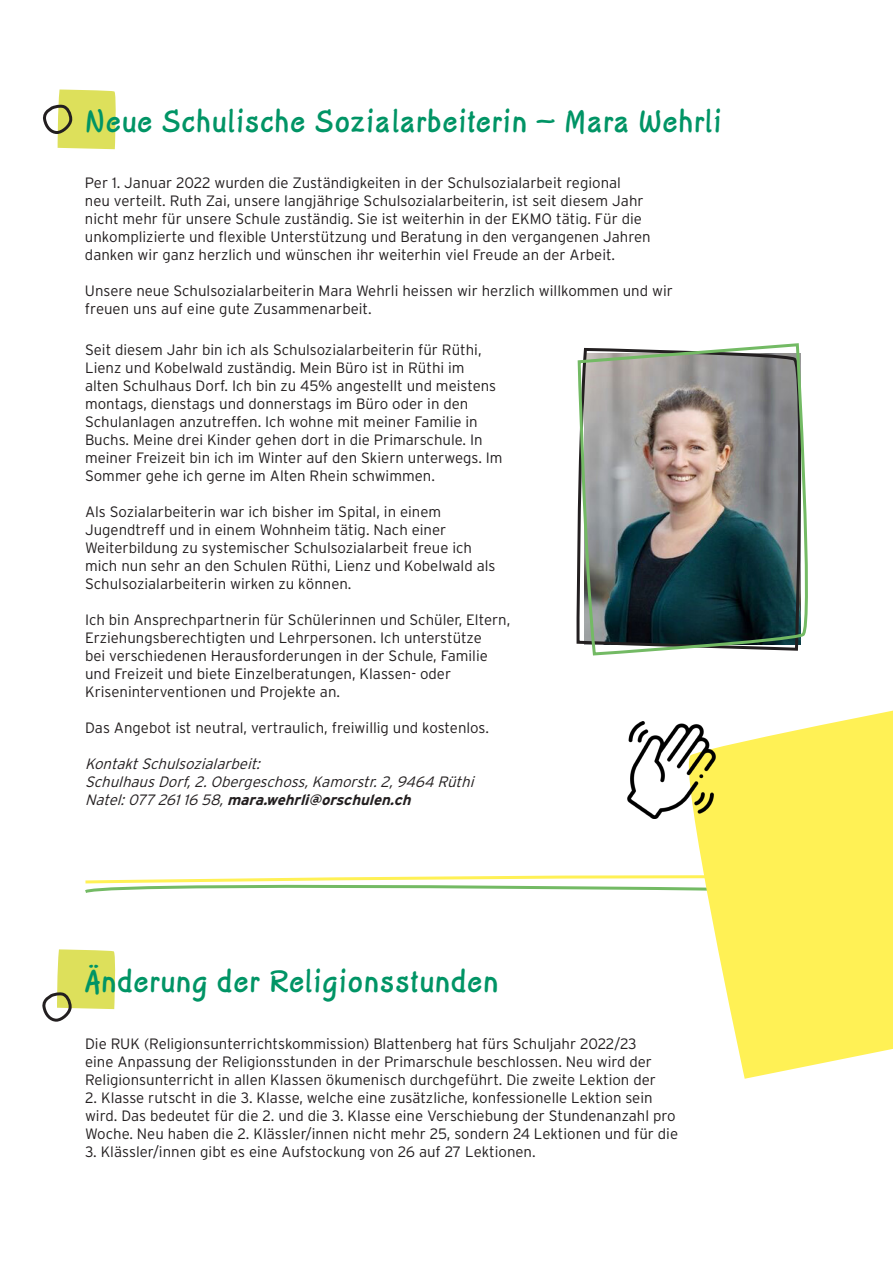
<style>
.page{position:relative;width:893px;height:1263px;background:#fff}
.page>*{position:absolute;margin:0;border:0;box-sizing:border-box;transform-origin:0 0}
.t1{font:700 36px "Delve Hand";color:#009465}
.t2{font:300 15px/18px "Interstate";color:#231f20}
.t3{font:italic 300 15px "Interstate";color:#231f20}
.t4{font:italic 700 15px "Interstate";color:#231f20}
.s1{font-weight:300}
</style>
<div class="page">
<svg style="left:85px;top:875px;width:591px;height:18px"></svg>
<svg style="left:43px;top:90px;width:73px;height:59px"></svg>
<img style="left:576px;top:345px;width:232px;height:311px">
<svg style="left:676px;top:710px;width:217px;height:369px;fill:#fff155"></svg>
<svg style="left:43px;top:949px;width:73px;height:73px"></svg>
<img style="left:627px;top:722px;width:93px;height:97px">
<p class="t1" style="left:85px;top:105px;width:639px">Neue Schulische Sozialarbeiterin – Mara Wehrli</p>
<p class="t2" style="left:85px;top:174px;width:567px">Per 1. Januar 2022 wurden die Zuständigkeiten in der Schulsozialarbeit regional<br>neu verteilt. Ruth Zai, unsere langjährige Schulsozialarbeiterin, ist seit diesem Jahr nicht mehr für unsere Schule zuständig. Sie ist weiterhin in der EKMO tätig. Für die unkomplizierte und flexible Unterstützung und Beratung in den vergangenen Jahren danken wir ganz herzlich und wünschen ihr weiterhin viel Freude an der Arbeit.</p>
<p class="t2" style="left:85px;top:282px;width:589px">Unsere neue Schulsozialarbeiterin Mara Wehrli heissen wir herzlich willkommen und wir freuen uns auf eine gute Zusammenarbeit.</p>
<p class="t2" style="left:85px;top:341px;width:419px">Seit diesem Jahr bin ich als Schulsozialarbeiterin für Rüthi, Lienz und Kobelwald zuständig. Mein Büro ist in Rüthi im<br>alten Schulhaus Dorf. Ich bin zu 45% angestellt und meistens montags, dienstags und donnerstags im Büro oder in den Schulanlagen anzutreffen. Ich wohne mit meiner Familie in Buchs. Meine drei Kinder gehen dort in die Primarschule. In meiner Freizeit bin ich im Winter auf den Skiern unterwegs. Im Sommer gehe ich gerne im Alten Rhein schwimmen.</p>
<p class="t2" style="left:85px;top:503px;width:412px">Als Sozialarbeiterin war ich bisher im Spital, in einem Jugendtreff und in einem Wohnheim tätig. Nach einer Weiterbildung zu systemischer Schulsozialarbeit freue ich mich nun sehr an den Schulen Rüthi, Lienz und Kobelwald als Schulsozialarbeiterin wirken zu können.</p>
<p class="t2" style="left:85px;top:611px;width:427px">Ich bin Ansprechpartnerin für Schülerinnen und Schüler, Eltern, Erziehungsberechtigten und Lehrpersonen. Ich unterstütze<br>bei verschiedenen Herausforderungen in der Schule, Familie und Freizeit und biete Einzelberatungen, Klassen- oder Kriseninterventionen und Projekte an.</p>
<p class="t2" style="left:85px;top:719px;width:405px">Das Angebot ist neutral, vertraulich, freiwillig und kostenlos.</p>
<p class="t3" style="left:85px;top:755px;width:181px">KontaktSchulsozialarbeit:</p>
<p class="t3" style="left:85px;top:773px;width:394px">SchulhausDorf,2.Obergeschoss,Kamorstr.2,9464 Rüthi</p>
<p class="t4" style="left:85px;top:791px;width:331px"><span class="s1">Natel:077 26116 58,</span>mara.wehrli@orschulen.ch</p>
<p class="t1" style="left:85px;top:964px;width:416px">Änderung der Religionsstunden</p>
<p class="t2" style="left:85px;top:1034px;width:572px">Die RUK (Religionsunterrichtskommission) Blattenberg hat fürs Schuljahr 2022/23 eine Anpassung der Religionsstunden in der Primarschule beschlossen. Neu wird der<br>Religionsunterricht in allen Klassen ökumenisch durchgeführt. Die zweite Lektion der</p>
<p class="t2" style="left:85px;top:1088px;width:595px">2. Klasse rutscht in die 3. Klasse, welche eine zusätzliche, konfessionelle Lektion sein wird. Das bedeutet für die 2. und die 3. Klasse eine Verschiebung der Stundenanzahl pro<br>Woche. Neu haben die 2. Klässler/innen nicht mehr 25, sondern 24 Lektionen und für die</p>
<p class="t2" style="left:85px;top:1142px;width:452px">3. Klässler/innen gibt es eine Aufstockung von 26 auf 27 Lektionen.</p>
</div>
